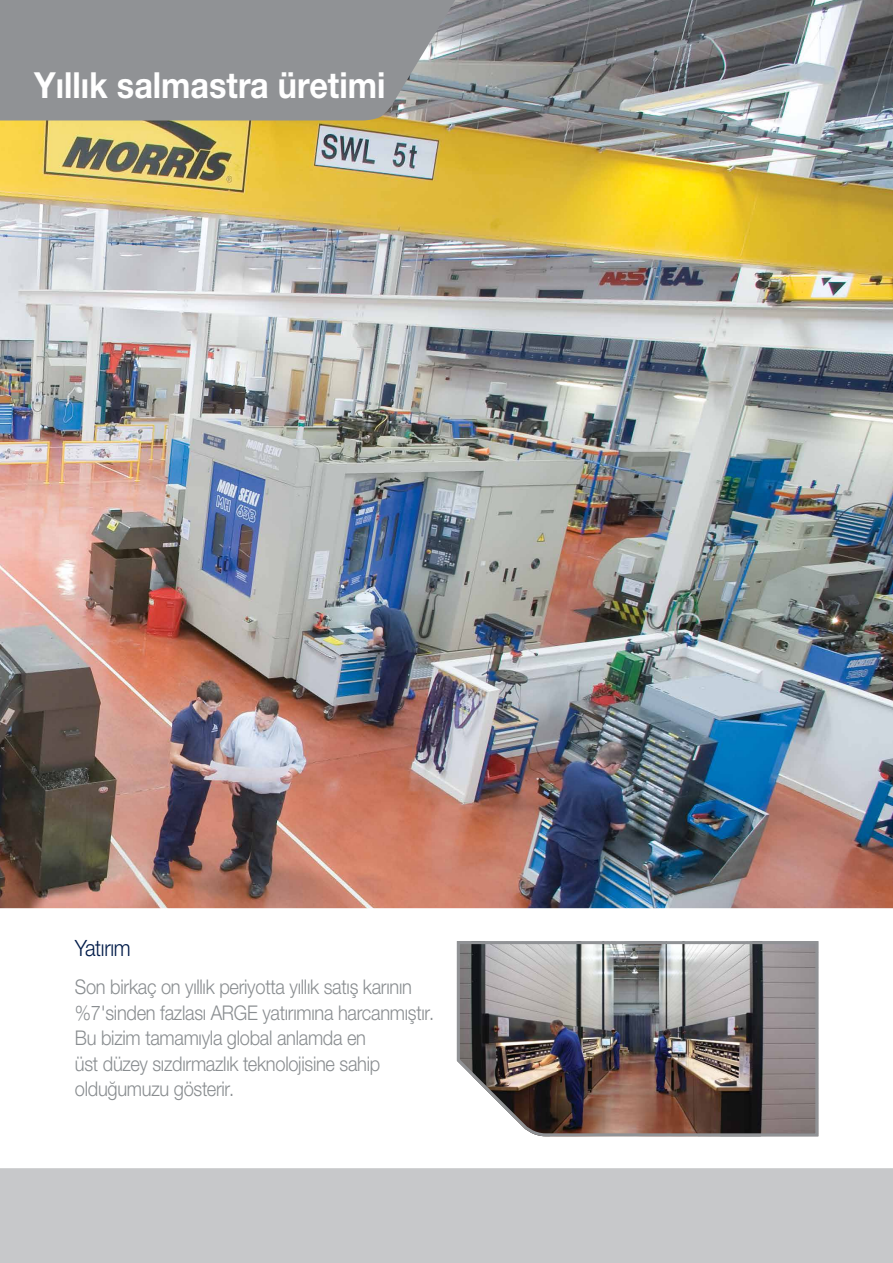
<style>
.page{position:relative;width:893px;height:1263px;background:#fff}
.page>*{position:absolute;margin:0;border:0;box-sizing:border-box;transform-origin:0 0}
.t1{font:700 36px "Helvetica Neue LTW1 G";color:#fff;scale:.9 1}
.t2{font:300 22.5px "Helvetica Neue LTW1 G";letter-spacing:-.015em;color:#001b49;scale:.9 1}
.t3{font:300 20.25px/25.5px "Helvetica Neue LTW1 G";letter-spacing:-.015em;color:#898d90;scale:.9 1}
</style>
<div class="page">
<img style="left:0;top:0;width:893px;height:908px">
<svg style="left:0;top:0;width:595px;height:121px;background:#8e9193"></svg>
<div style="left:0;top:1168px;width:893px;height:95px;background:#c7c8ca"></div>
<img style="left:456px;top:941px;width:363px;height:196px">
<h1 class="t1" style="left:34px;top:63px;width:392px">Yıllık salmastra üretimi</h1>
<p class="t2" style="left:75px;top:934px;width:64px">Yatırım</p>
<p class="t3" style="left:75px;top:974px;width:401px">Son birkaç on yıllık periyotta yıllık satış karının %7'sinden fazlası ARGE yatırımına harcanmıştır.<br>Bu bizim tamamıyla global anlamda en<br>üst düzey sızdırmazlık teknolojisine sahip olduğumuzu gösterir.</p>
</div>
